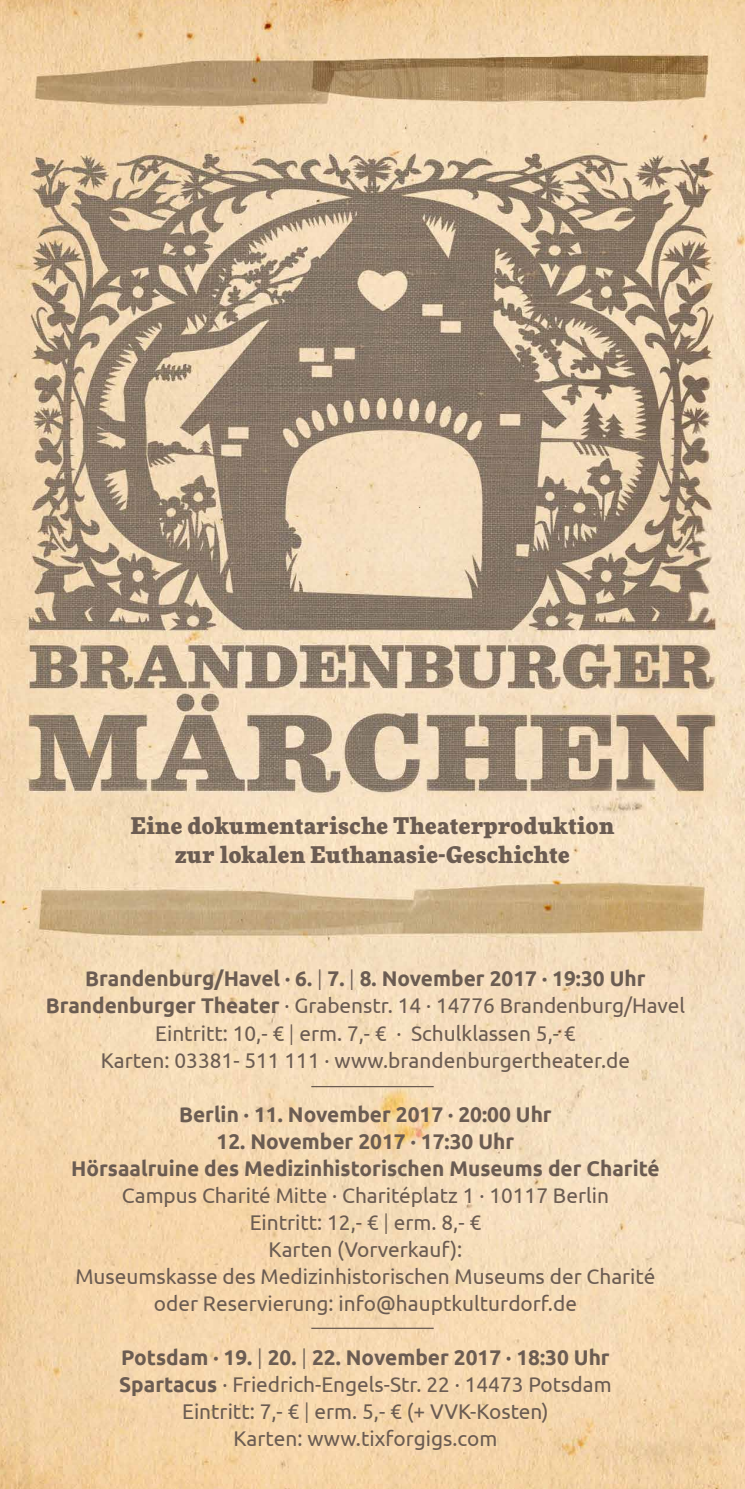
<style>
.page{position:relative;width:745px;height:1489px;background:#fff}
.page>*{position:absolute;margin:0;border:0;box-sizing:border-box;transform-origin:0 0}
.t1{font:900 22.5px/29px "More Pro";letter-spacing:.025em;color:#6b5c52;text-align:center}
.t2{font:21.25px/27px "Ubuntu";color:#6b5c52;text-align:center}
.t3{font:700 21.25px/27px "Ubuntu";color:#6b5c52;text-align:center}
.s1{font-weight:700}
.s2{font-weight:300}
</style>
<div class="page">
<img style="left:0;top:0;width:744px;height:1488px">
<hr style="left:311px;top:1085px;width:122px;height:2px;background:#6b5c52">
<hr style="left:311px;top:1327px;width:122px;height:1px;background:#6b5c52">
<p class="t1" style="left:131px;top:809px;width:484px">Eine dokumentarische Theaterproduktion zur lokalen Euthanasie-Geschichte</p>
<p class="t2" style="left:46px;top:964px;width:640px"><span class="s1">Brandenburg/Havel · 6.</span> <span class="s2">|</span> <span class="s1">7.</span> <span class="s2">|</span> <span class="s1">8. November 2017 · 19:30 Uhr Brandenburger Theater</span> · Grabenstr. 14 · 14776 Brandenburg/Havel Eintritt: 10,- € <span class="s2">|</span> erm. 7,- € · Schulklassen 5,- €<br>Karten: 03381- 511 111 · www.brandenburgertheater.de</p>
<p class="t3" style="left:179px;top:1100px;width:374px">Berlin · 11. November 2017 · 20:00 Uhr</p>
<p class="t3" style="left:71px;top:1127px;width:589px">12. November 2017 · 17:30 Uhr<br>Hörsaalruine des Medizinhistorischen Museums der Charité</p>
<p class="t2" style="left:75px;top:1180px;width:581px">Campus Charité Mitte · Charitéplatz 1 · 10117 Berlin<br>Eintritt: 12,- € <span class="s2">|</span> erm. 8,- €<br>Karten (Vorverkauf):<br>Museumskasse des Medizinhistorischen Museums der Charité oder Reservierung: info@hauptkulturdorf.de</p>
<p class="t2" style="left:119px;top:1342px;width:493px"><span class="s1">Potsdam · 19.</span> <span class="s2">|</span> <span class="s1">20.</span> <span class="s2">|</span> <span class="s1">22. November 2017 · 18:30 Uhr Spartacus</span> · Friedrich-Engels-Str. 22 · 14473 Potsdam Eintritt: 7,- € <span class="s2">|</span> erm. 5,- € (+ VVK-Kosten)<br>Karten: www.tixforgigs.com</p>
</div>
